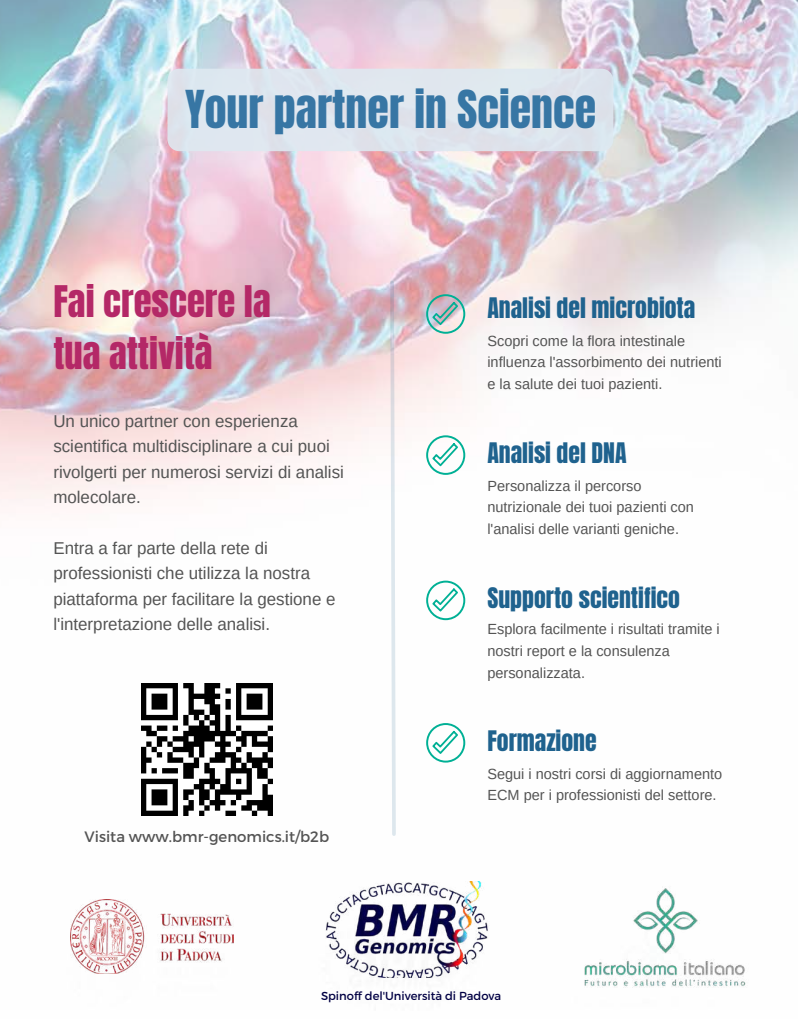
<style>
.page{position:relative;width:798px;height:1028px;background:#fff}
.page>*{position:absolute;margin:0;border:0;box-sizing:border-box;transform-origin:0 0}
.t1{font:44.38px "Anton";color:#3776a4}
.t2{font:37px/51.8px "Anton";color:#b42867}
.t3{font:24px "Anton";color:#1f628e}
.t4{font:17.12px/25.4px "Arimo";color:#545454}
.t5{font:15px "Montserrat";color:#545454}
.t6{font:14.62px/21.6px "Arimo";color:#545454}
.t7{font:11.62px "Montserrat";color:#010043}
</style>
<div class="page">
<img style="left:0;top:0;width:797px;height:978px">
<img style="left:321px;top:881px;width:170px;height:96px">
<svg style="left:388px;top:280px;width:9px;height:558px"></svg>
<img style="left:579px;top:876px;width:170px;height:112px">
<img style="left:142px;top:683px;width:130px;height:132px">
<svg style="left:426px;top:294px;width:39px;height:40px"></svg>
<svg style="left:426px;top:435px;width:39px;height:40px"></svg>
<svg style="left:426px;top:580px;width:39px;height:40px"></svg>
<svg style="left:426px;top:723px;width:39px;height:39px"></svg>
<img style="left:70px;top:899px;width:163px;height:74px">
<div style="left:167px;top:69px;width:446px;height:82px;background:#dee7ef"></div>
<h1 class="t1" style="left:185px;top:87px;width:412px">Your partner in Science</h1>
<h2 class="t2" style="left:53px;top:279px;width:219px">Fai crescere la tua attività</h2>
<p class="t4" style="left:53px;top:408px;width:292px">Un unico partner con esperienza scientifica multidisciplinare a cui puoi rivolgerti per numerosi servizi di analisi molecolare.</p>
<p class="t4" style="left:53px;top:535px;width:283px">Entra a far parte della rete di professionisti che utilizza la nostra piattaforma per facilitare la gestione e l'interpretazione delle analisi.</p>
<p class="t5" style="left:84px;top:827px;width:246px">Visita www.bmr-genomics.it/b2b</p>
<h3 class="t3" style="left:487px;top:296px;width:209px">Analisi del microbiota</h3>
<p class="t6" style="left:487px;top:330px;width:236px">Scopri come la flora intestinale influenza l'assorbimento dei nutrienti e la salute dei tuoi pazienti.</p>
<h3 class="t3" style="left:487px;top:440px;width:141px">Analisi del DNA</h3>
<p class="t6" style="left:487px;top:475px;width:208px">Personalizza il percorso nutrizionale dei tuoi pazienti con l'analisi delle varianti geniche.</p>
<h3 class="t3" style="left:487px;top:585px;width:194px">Supporto scientifico</h3>
<p class="t6" style="left:487px;top:618px;width:234px">Esplora facilmente i risultati tramite i nostri report e la consulenza personalizzata.</p>
<h3 class="t3" style="left:487px;top:728px;width:111px">Formazione</h3>
<p class="t6" style="left:487px;top:763px;width:236px">Segui i nostri corsi di aggiornamento<br>ECM per i professionisti del settore.</p>
<p class="t7" style="left:321px;top:988px;width:182px">Spinoff del'Università di Padova</p>
</div>
